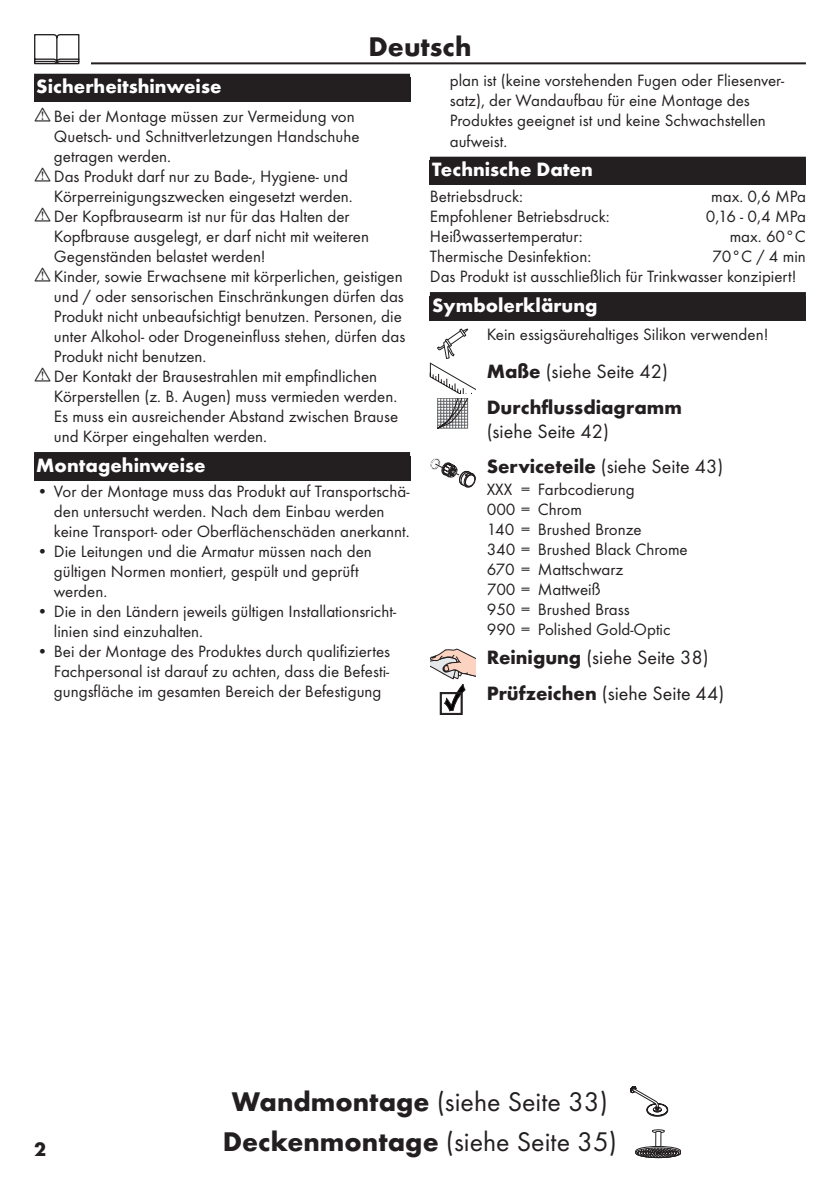
<style>
.page{position:relative;width:840px;height:1191px;background:#fff}
.page>*{position:absolute;margin:0;border:0;box-sizing:border-box;transform-origin:0 0}
.Montage_mit_Symbol_D{font:28px "Futura TOT Boo";color:#231f20}
.Sprache_Rahmenwechse{font:700 28px "Futura TOT";color:#231f20}
.Ueberschrift_Grafik{font:20px "Futura TOT Boo";color:#231f20}
.Ueberschrift_DE{font:700 20px "Futura TOT";color:#fff}
.Ueberschrift_Grafik-2{font:700 20px/24px "Futura TOT";color:#231f20}
.Ueberschrift_o_Absat{font:20px "Futura TOT Boo";color:#231f20}
.Ueberschrift___DE{font:700 20px "Futura TOT";color:#fff}
.Farbe_DE{font:17px/20px "Futura TOT Boo";color:#231f20}
.Techn__Daten_DE{font:17px "Futura TOT Boo";color:#231f20}
.Normaltext_Grafik_DE{font:17px "Futura TOT Boo";color:#231f20}
.s1{font-family:"Futura TOT";font-weight:700}
.s2{font-family:"Futura TOT Boo";font-weight:400}
</style>
<div class="page">
<hr style="left:34px;top:62px;width:771px;height:2px;background:#231f20">
<div style="left:23px;top:34px;width:68px;height:34px;background:#fff"></div>
<svg style="left:34px;top:34px;width:45px;height:30px"></svg>
<svg style="left:630px;top:1086px;width:37px;height:30px"></svg>
<div style="left:34px;top:74px;width:376px;height:28px;background:#231f20"></div>
<div style="left:34px;top:452px;width:376px;height:28px;background:#231f20"></div>
<div style="left:429px;top:157px;width:376px;height:28px;background:#231f20"></div>
<div style="left:429px;top:292px;width:376px;height:28px;background:#231f20"></div>
<svg style="left:429px;top:328px;width:46px;height:100px"></svg>
<svg style="left:430px;top:458px;width:45px;height:29px"></svg>
<svg style="left:430px;top:649px;width:45px;height:65px"></svg>
<svg style="left:635px;top:1129px;width:45px;height:29px"></svg>
<p class="Sprache_Rahmenwechse" style="left:368px;top:29px;width:104px">Deutsch</p>
<p class="Ueberschrift___DE" style="left:36px;top:74px;width:186px">Sicherheitshinweise</p>
<p class="Farbe_DE" style="left:54px;top:106px;width:307px">Bei der Montage müssen zur Vermeidung von<br>Quetsch- und Schnittverletzungen Handschuhe getragen werden.</p>
<p class="Farbe_DE" style="left:54px;top:166px;width:300px">Das Produkt darf nur zu Bade-, Hygiene- und<br>Körperreinigungszwecken eingesetzt werden.</p>
<p class="Farbe_DE" style="left:54px;top:206px;width:316px">Der Kopfbrausearm ist nur für das Halten der<br>Kopfbrause ausgelegt, er darf nicht mit weiteren<br>Gegenständen belastet werden!</p>
<p class="Farbe_DE" style="left:54px;top:266px;width:352px">Kinder, sowie Erwachsene mit körperlichen, geistigen und / oder sensorischen Einschränkungen dürfen das Produkt nicht unbeaufsichtigt benutzen. Personen, die unter Alkohol- oder Drogeneinfluss stehen, dürfen das Produkt nicht benutzen.</p>
<p class="Farbe_DE" style="left:54px;top:366px;width:346px">Der Kontakt der Brausestrahlen mit empfindlichen Körperstellen (z. B. Augen) muss vermieden werden.<br>Es muss ein ausreichender Abstand zwischen Brause und Körper eingehalten werden.</p>
<p class="Ueberschrift_DE" style="left:36px;top:452px;width:171px">Montagehinweise</p>
<p class="Farbe_DE" style="left:54px;top:481px;width:357px;text-indent:-17px">• Vor der Montage muss das Produkt auf Transportschä&shy;den untersucht werden. Nach dem Einbau werden keine Transport- oder Oberflächenschäden anerkannt.</p>
<p class="Farbe_DE" style="left:54px;top:541px;width:319px;text-indent:-17px">• Die Leitungen und die Armatur müssen nach den gültigen Normen montiert, gespült und geprüft werden.</p>
<p class="Farbe_DE" style="left:54px;top:601px;width:343px;text-indent:-17px">• Die in den Ländern jeweils gültigen Installationsricht&shy;linien sind einzuhalten.</p>
<p class="Farbe_DE" style="left:54px;top:641px;width:337px;text-align:justify;text-indent:-17px">• Bei der Montage des Produktes durch qualifiziertes Fachpersonal ist darauf zu achten, dass die Befesti&shy;gungsfläche im gesamten Bereich der Befestigung</p>
<p class="Farbe_DE" style="left:449px;top:71px;width:336px">plan ist (keine vorstehenden Fugen oder Fliesenver&shy;satz), der Wandaufbau für eine Montage des Produktes geeignet ist und keine Schwachstellen aufweist.</p>
<p class="Ueberschrift_DE" style="left:432px;top:157px;width:162px">Technische Daten</p>
<p class="Techn__Daten_DE" style="left:429px;top:186px;width:95px">Betriebsdruck:</p>
<p class="Techn__Daten_DE" style="left:710px;top:186px;width:96px">max. 0,6 MPa</p>
<p class="Techn__Daten_DE" style="left:429px;top:206px;width:181px">Empfohlener Betriebsdruck:</p>
<p class="Techn__Daten_DE" style="left:705px;top:206px;width:102px">0,16 - 0,4 MPa</p>
<p class="Techn__Daten_DE" style="left:429px;top:226px;width:154px">Heißwassertemperatur:</p>
<p class="Techn__Daten_DE" style="left:729px;top:226px;width:78px">max. 60°C</p>
<p class="Techn__Daten_DE" style="left:429px;top:246px;width:163px">Thermische Desinfektion:</p>
<p class="Techn__Daten_DE" style="left:711px;top:246px;width:95px">70°C / 4 min</p>
<p class="Techn__Daten_DE" style="left:429px;top:266px;width:368px">Das Produkt ist ausschließlich für Trinkwasser konzipiert!</p>
<p class="Ueberschrift_DE" style="left:432px;top:292px;width:167px">Symbolerklärung</p>
<p class="Normaltext_Grafik_DE" style="left:486px;top:324px;width:283px">Kein essigsäurehaltiges Silikon verwenden!</p>
<p class="Ueberschrift_Grafik" style="left:486px;top:360px;width:183px"><span class="s1">Maße</span> (siehe Seite 42)</p>
<p class="Ueberschrift_Grafik-2" style="left:486px;top:394px;width:197px">Durchflussdiagramm <span class="s2">(siehe Seite 42)</span></p>
<p class="Ueberschrift_o_Absat" style="left:486px;top:454px;width:238px"><span class="s1">Serviceteile</span> (siehe Seite 43)</p>
<p class="Farbe_DE" style="left:486px;top:479px;width:202px">XXX = Farbcodierung<br>000 = Chrom<br>140 = Brushed Bronze<br>340 = Brushed Black Chrome<br>670 = Mattschwarz<br>700 = Mattweiß<br>950 = Brushed Brass<br>990 = Polished Gold-Optic</p>
<p class="Ueberschrift_Grafik" style="left:486px;top:646px;width:223px"><span class="s1">Reinigung</span> (siehe Seite 38)</p>
<p class="Ueberschrift_Grafik" style="left:486px;top:681px;width:239px"><span class="s1">Prüfzeichen</span> (siehe Seite 44)</p>
<p class="Ueberschrift_Grafik-2" style="left:34px;top:1136px;width:13px">2</p>
<p class="Montage_mit_Symbol_D" style="left:232px;top:1085px;width:377px"><span class="s1">Wandmontage</span> (siehe Seite 33)</p>
<p class="Montage_mit_Symbol_D" style="left:223px;top:1124px;width:395px"><span class="s1">Deckenmontage</span> (siehe Seite 35)</p>
</div>
